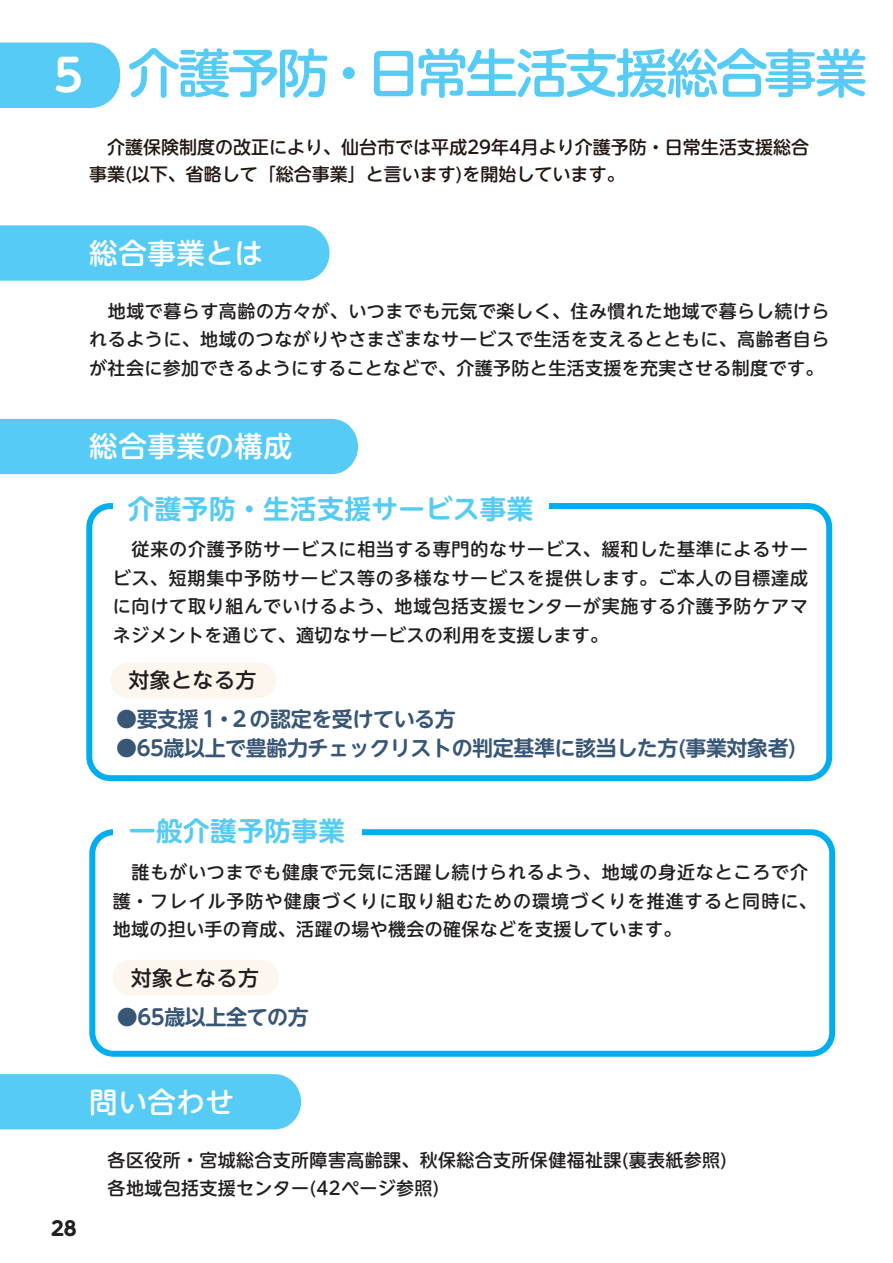
<style>
.page{position:relative;width:893px;height:1263px;background:#fff}
.page>*{position:absolute;margin:0;border:0;box-sizing:border-box;transform-origin:0 0}
.t1{font:500 52.5px "UD Shin M Go Pr 6 N";letter-spacing:-.055em;color:#56cbf5}
.t2{font:500 28.5px "UD Shin M Go Pr 6 N";letter-spacing:.02em;color:#fff}
.t3{font:700 26.55px "UD Shin M Go Pr 6 N De";letter-spacing:.02em;color:#56cbf5}
.t4{font:700 21px "UD Shin M Go Pr 6 N De";letter-spacing:-.02em;color:#385676}
.t5{font:500 21px "UD Shin M Go Pr 6 N";letter-spacing:.02em;color:#231f20}
.t6{font:700 19.5px "UD Shin M Go Pr 6 N";color:#231f20}
.t7{font:500 18px/28.5px "UD Shin M Go Pr 6 N";letter-spacing:.02em;color:#231f20;text-align:justify}
.t8{font:500 18px/28.5px "UD Shin M Go Pr 6 N";letter-spacing:.045em;color:#231f20}
.t9{font:500 18px/27px "UD Shin M Go Pr 6 N";color:#221713}
.s1{font-family:"UD Shin M Go Pr 6 N De";font-weight:700;font-size:44.25px;color:#fff}
</style>
<div class="page">
<div style="left:86px;top:503px;width:746px;height:278px;border:6px solid #00aeef;border-radius:21px"></div>
<div style="left:0;top:419px;width:358px;height:55px;background:#56cbf5"></div>
<div style="left:0;top:1074px;width:301px;height:55px;background:#56cbf5"></div>
<div style="left:110px;top:662px;width:166px;height:36px;background:#fcf6ee;border-radius:18px"></div>
<div style="left:113px;top:960px;width:166px;height:35px;background:#fcf6ee;border-radius:18px"></div>
<div style="left:113px;top:489px;width:436px;height:40px;background:#fff"></div>
<div style="left:89px;top:829px;width:746px;height:228px;border:6px solid #00aeef;border-radius:21px"></div>
<div style="left:113px;top:810px;width:248px;height:42px;background:#fff"></div>
<div style="left:0;top:43px;width:120px;height:65px;background:#56cbf5"></div>
<div style="left:0;top:225px;width:330px;height:56px;background:#56cbf5"></div>
<h1 class="t1" style="left:54px;top:29px;width:815px"><span class="s1">5</span> 介護予防・日常生活支援総合事業</h1>
<p class="t9" style="left:89px;top:132px;width:721px">　介護保険制度の改正により、仙台市では平成29年4月より介護予防・日常生活支援総合事業(以下、省略して「総合事業」と言います)を開始しています。</p>
<h2 class="t2" style="left:89px;top:229px;width:175px">総合事業とは</h2>
<p class="t7" style="left:89px;top:296px;width:742px">　地域で暮らす高齢の方々が、いつまでも元気で楽しく、住み慣れた地域で暮らし続けられるように、地域のつながりやさまざまなサービスで生活を支えるとともに、高齢者自らが社会に参加できるようにすることなどで、介護予防と生活支援を充実させる制度です。</p>
<h2 class="t2" style="left:89px;top:422px;width:204px">総合事業の構成</h2>
<h3 class="t3" style="left:128px;top:487px;width:407px">介護予防・生活支援サービス事業</h3>
<p class="t7" style="left:113px;top:534px;width:697px">　従来の介護予防サービスに相当する専門的なサービス、緩和した基準によるサービス、短期集中予防サービス等の多様なサービスを提供します。ご本人の目標達成に向けて取り組んでいけるよう、地域包括支援センターが実施する介護予防ケアマネジメントを通じて、適切なサービスの利用を支援します。</p>
<p class="t5" style="left:128px;top:663px;width:130px">対象となる方</p>
<p class="t4" style="left:116px;top:701px;width:341px">●要支援１・２の認定を受けている方</p>
<p class="t4" style="left:116px;top:730px;width:681px">●65歳以上で豊齢力チェックリストの判定基準に該当した方(事業対象者)</p>
<h3 class="t3" style="left:129px;top:808px;width:218px">一般介護予防事業</h3>
<p class="t8" style="left:113px;top:857px;width:706px">　誰もがいつまでも健康で元気に活躍し続けられるよう、地域の身近なところで介護・フレイル予防や健康づくりに取り組むための環境づくりを推進すると同時に、地域の担い手の育成、活躍の場や機会の確保などを支援しています。</p>
<p class="t5" style="left:131px;top:960px;width:130px">対象となる方</p>
<p class="t4" style="left:117px;top:999px;width:193px">●65歳以上全ての方</p>
<h2 class="t2" style="left:89px;top:1078px;width:146px">問い合わせ</h2>
<p class="t6" style="left:51px;top:1211px;width:27px">28</p>
<p class="t7" style="left:89px;top:1144px;width:639px">　各区役所・宮城総合支所障害高齢課、秋保総合支所保健福祉課(裏表紙参照)　各地域包括支援センター(42ページ参照)</p>
</div>
